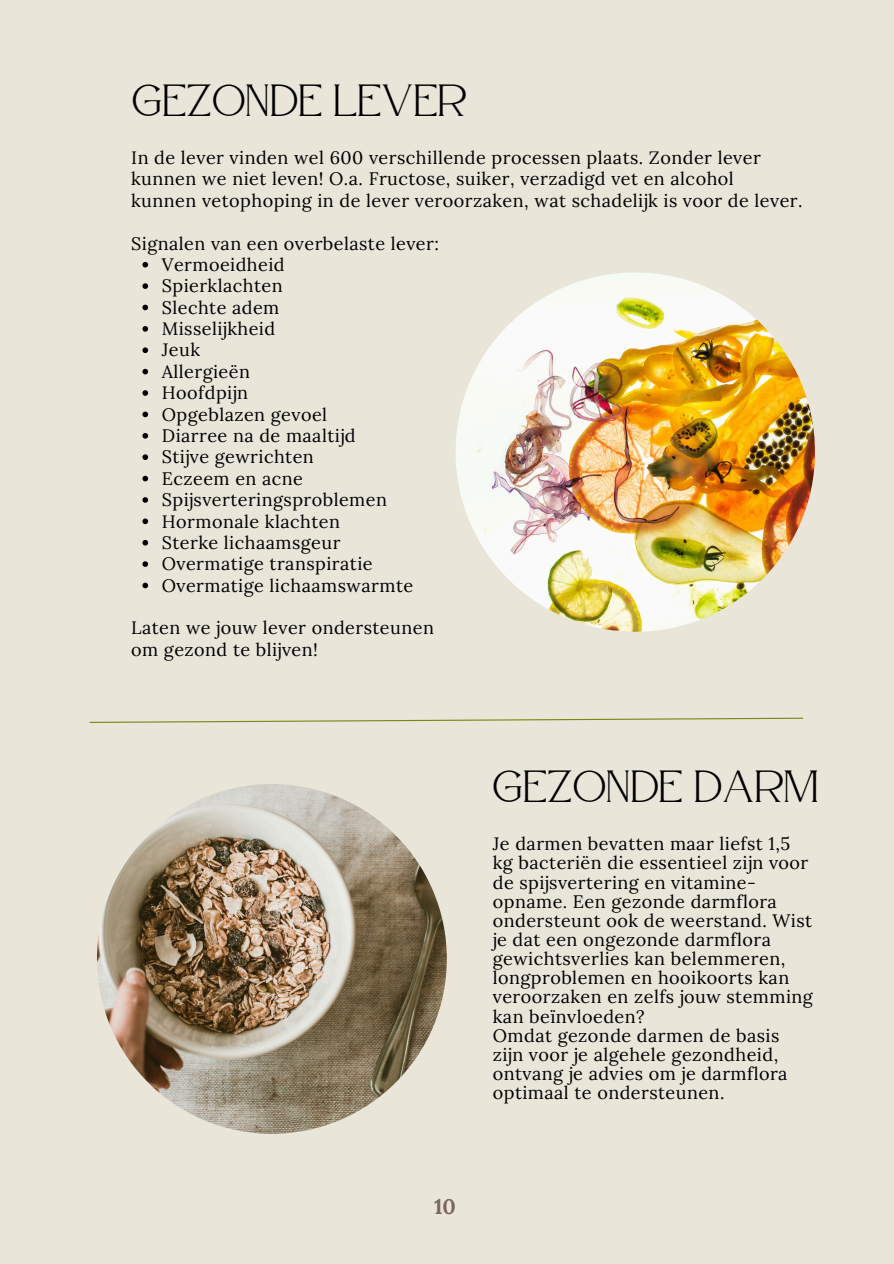
<style>
.page{position:relative;width:894px;height:1264px;background:#fff}
.page>*{position:absolute;margin:0;border:0;box-sizing:border-box;transform-origin:0 0}
.t1{font:45px "Atteron";color:#000}
.t2{font:700 21px "Lora";color:#7c675a}
.t3{font:18px/19.2px "Lora";letter-spacing:.025em;color:#000}
</style>
<div class="page">
<div style="left:0;top:0;width:893px;height:1263px;background:#e9e5d9"></div>
<svg style="left:89px;top:717px;width:714px;height:6px"></svg>
<img style="left:455px;top:272px;width:359px;height:359px;border-radius:50%">
<svg style="left:142px;top:262px;width:6px;height:5px"></svg>
<svg style="left:142px;top:283px;width:6px;height:6px"></svg>
<svg style="left:142px;top:305px;width:6px;height:5px"></svg>
<svg style="left:142px;top:326px;width:6px;height:6px"></svg>
<svg style="left:142px;top:347px;width:6px;height:6px"></svg>
<svg style="left:142px;top:369px;width:6px;height:5px"></svg>
<svg style="left:142px;top:390px;width:6px;height:6px"></svg>
<svg style="left:142px;top:411px;width:6px;height:6px"></svg>
<svg style="left:142px;top:433px;width:6px;height:5px"></svg>
<svg style="left:142px;top:454px;width:6px;height:6px"></svg>
<svg style="left:142px;top:476px;width:6px;height:5px"></svg>
<svg style="left:142px;top:497px;width:6px;height:6px"></svg>
<svg style="left:142px;top:518px;width:6px;height:6px"></svg>
<svg style="left:142px;top:540px;width:6px;height:5px"></svg>
<svg style="left:142px;top:561px;width:6px;height:6px"></svg>
<svg style="left:142px;top:582px;width:6px;height:6px"></svg>
<img style="left:97px;top:784px;width:349px;height:349px;border-radius:50%">
<h1 class="t1" style="left:132px;top:74px;width:336px">GEZONDE LEVER</h1>
<p class="t3" style="left:131px;top:147px;width:672px;line-height:21.3px">In de lever vinden wel 600 verschillende processen plaats. Zonder lever kunnen we niet leven! O.a. Fructose, suiker, verzadigd vet en alcohol kunnen vetophoping in de lever veroorzaken, wat schadelijk is voor de lever.</p>
<p class="t3" style="left:131px;top:233px;width:309px">Signalen van een overbelaste lever:</p>
<p class="t3" style="left:162px;top:255px;width:124px">Vermoeidheid</p>
<p class="t3" style="left:162px;top:276px;width:122px">Spierklachten</p>
<p class="t3" style="left:162px;top:297px;width:119px">Slechte adem</p>
<p class="t3" style="left:162px;top:319px;width:115px">Misselijkheid</p>
<p class="t3" style="left:162px;top:340px;width:40px">Jeuk</p>
<p class="t3" style="left:162px;top:361px;width:90px">Allergieën</p>
<p class="t3" style="left:162px;top:383px;width:88px">Hoofdpijn</p>
<p class="t3" style="left:162px;top:404px;width:167px">Opgeblazen gevoel</p>
<p class="t3" style="left:162px;top:426px;width:195px">Diarree na de maaltijd</p>
<p class="t3" style="left:162px;top:447px;width:153px">Stijve gewrichten</p>
<p class="t3" style="left:162px;top:468px;width:143px">Eczeem en acne</p>
<p class="t3" style="left:162px;top:490px;width:227px">Spijsverteringsproblemen</p>
<p class="t3" style="left:162px;top:511px;width:180px">Hormonale klachten</p>
<p class="t3" style="left:162px;top:532px;width:180px">Sterke lichaamsgeur</p>
<p class="t3" style="left:162px;top:554px;width:212px">Overmatige transpiratie</p>
<p class="t3" style="left:162px;top:575px;width:253px">Overmatige lichaamswarmte</p>
<p class="t3" style="left:131px;top:618px;width:304px">Laten we jouw lever ondersteunen</p>
<p class="t3" style="left:131px;top:639px;width:188px">om gezond te blijven!</p>
<p class="t1" style="left:492px;top:760px;width:327px">GEZONDE DARM</p>
<h1 class="t3" style="left:492px;top:834px;width:321px">Je darmen bevatten maar liefst 1,5 kg bacteriën die essentieel zijn voor de spijsvertering en vitamine&shy;opname. Een gezonde darmflora ondersteunt ook de weerstand. Wist je dat een ongezonde darmflora gewichtsverlies kan belemmeren, longproblemen en hooikoorts kan veroorzaken en zelfs jouw stemming kan beïnvloeden?</h1>
<p class="t3" style="left:492px;top:1025px;width:296px">Omdat gezonde darmen de basis zijn voor je algehele gezondheid, ontvang je advies om je darmflora optimaal te ondersteunen.</p>
<p class="t2" style="left:434px;top:1192px;width:23px">10</p>
</div>
